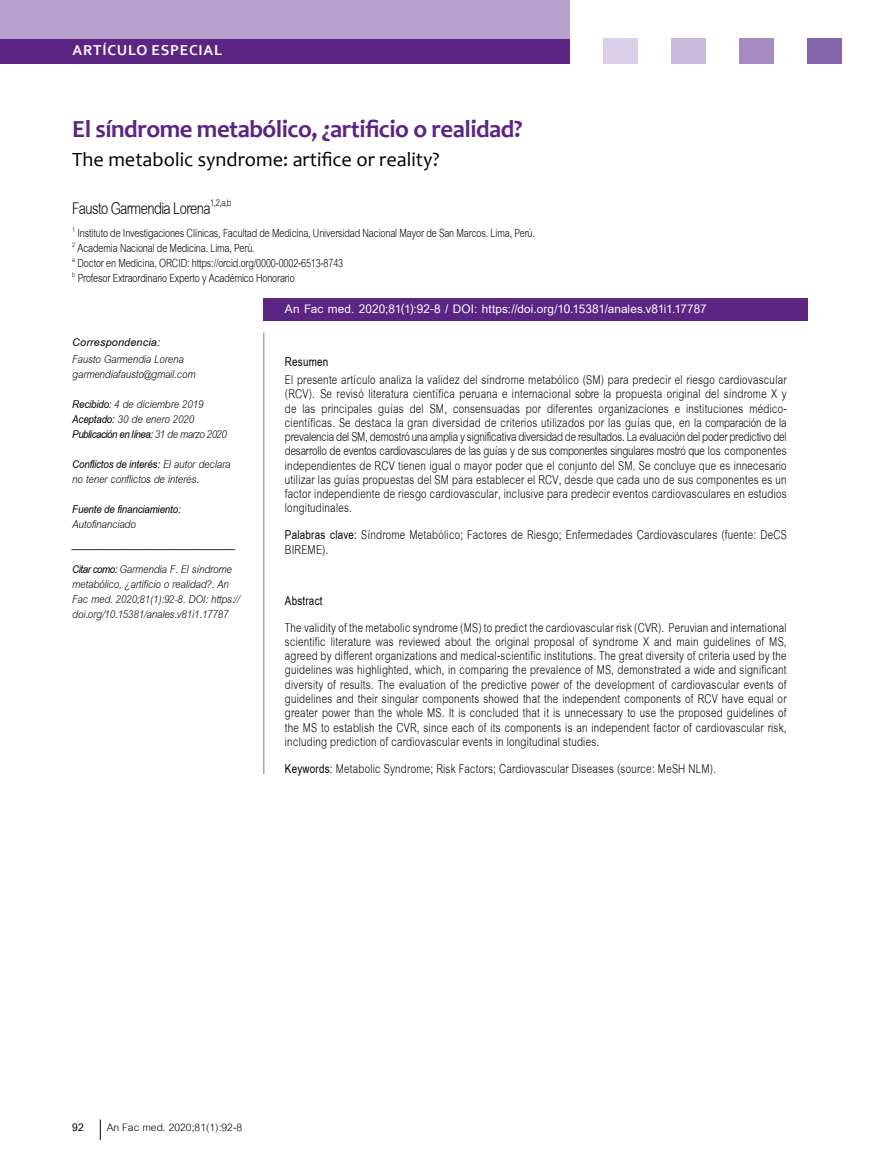
<style>
.page{position:relative;width:893px;height:1174px;background:#fff}
.page>*{position:absolute;margin:0;border:0;box-sizing:border-box;transform-origin:0 0}
.t1{font:700 24.75px "Candara";letter-spacing:-.02em;color:#5c2483}
.t2{font:24.75px "Cordia UPC";letter-spacing:-.03em;color:#000;scale:.8 1}
.t3{font:20.25px "Candara";color:#000}
.t4{font:18.75px/14.2px "Cordia UPC";letter-spacing:.015em;color:#000;text-align:justify;scale:.8 1}
.t5{font:700 18.75px "Cordia UPC";letter-spacing:.015em;color:#000;scale:.8 1}
.t6{font:700 18px "Cordia UPC";letter-spacing:.005em;color:#fff}
.t7{font:17.25px/15px "Cordia UPC";letter-spacing:-.01em;color:#000;scale:.8 1}
.t8{font:italic 16.5px/15px "Cordia UPC";letter-spacing:-.01em;color:#000;scale:.9 1}
.t9{font:italic 700 16.5px/25.5px "Cordia UPC";letter-spacing:-.01em;color:#000;scale:.9 1}
.t10{font:italic 700 16.5px "Cordia UPC";letter-spacing:.01em;color:#000}
.t11{font:15.75px "Cordia UPC";color:#000}
.t12{font:700 15.75px "Cordia UPC";color:#000}
.t13{font:700 15px "Corbel";letter-spacing:.05em;color:#fff}
.s1{font-weight:700}
.s2{font-weight:400}
</style>
<div class="page">
<div style="left:808px;top:38px;width:34px;height:26px;background:#8164a9"></div>
<div style="left:604px;top:38px;width:34px;height:26px;background:#dbd0e9"></div>
<div style="left:672px;top:38px;width:34px;height:26px;background:#c9b9dc"></div>
<div style="left:740px;top:38px;width:34px;height:26px;background:#a78ac0"></div>
<div style="left:0;top:38px;width:570px;height:26px;background:#5c2483"></div>
<div style="left:0;top:0;width:570px;height:38px;background:#b8a2ce"></div>
<svg style="left:100px;top:1119px;width:1px;height:21px"></svg>
<div style="left:264px;top:298px;width:544px;height:22px;background:#5c2483"></div>
<hr style="left:264px;top:332px;width:1px;height:442px;background:#7c7b7b">
<p class="t13" style="left:73px;top:41px;width:151px">ARTÍCULO ESPECIAL</p>
<h1 class="t1" style="left:72px;top:113px;width:452px">El síndrome metabólico, ¿artificio o realidad?</h1>
<p class="t3" style="left:72px;top:146px;width:369px">The metabolic syndrome: artifice or reality?</p>
<h1 class="t2" style="left:72px;top:192px;width:201px">Fausto Garmendia Lorena<sup>1,2,a,b</sup></h1>
<p class="t7" style="left:72px;top:226px;width:580px"><sup>1</sup> Instituto de Investigaciones Clínicas, Facultad de Medicina, Universidad Nacional Mayor de San Marcos. Lima, Perú.<br><sup>2</sup> Academia Nacional de Medicina. Lima, Perú.<br><sup>a</sup> Doctor en Medicina, ORCID: https://orcid.org/0000-0002-6513-8743<br><sup>b</sup> Profesor Extraordinario Experto y Académico Honorario</p>
<p class="t10" style="left:72px;top:332px;width:89px">Correspondencia:</p>
<p class="t8" style="left:72px;top:352px;width:138px">Fausto Garmendia Lorena garmendiafausto@gmail.com</p>
<p class="t8" style="left:72px;top:397px;width:173px"><span class="s1">Recibido:</span> 4 de diciembre 2019<br><span class="s1">Aceptado:</span> 30 de enero 2020<br><span class="s1">Publicación en línea:</span> 31 de marzo 2020</p>
<p class="t8" style="left:72px;top:457px;width:177px"><span class="s1">Conflictos de interés:</span> El autor declara no tener conflictos de interés.</p>
<p class="t9" style="left:72px;top:497px;width:122px">Fuente de financiamiento:</p>
<p class="t8" style="left:72px;top:517px;width:72px">Autofinanciado</p>
<p class="t9" style="left:72px;top:531px;width:183px">_______________________________<br>Citar como: <span class="s2">Garmendia F. El síndrome</span></p>
<p class="t8" style="left:72px;top:577px;width:188px">metabólico, ¿artificio o realidad?. An<br>Fac med. 2020;81(1):92-8. DOI: https:// doi.org/10.15381/anales.v81i1.17787</p>
<p class="t6" style="left:285px;top:298px;width:423px">An Fac med. 2020;81(1):92-8 / DOI: https://doi.org/10.15381/anales.v81i1.17787</p>
<p class="t5" style="left:285px;top:350px;width:56px">Resumen</p>
<p class="t4" style="left:285px;top:373px;width:629px">El presente artículo analiza la validez del síndrome metabólico (SM) para predecir el riesgo cardiovascular (RCV). Se revisó literatura científica peruana e internacional sobre la propuesta original del síndrome X y de las principales guías del SM, consensuadas por diferentes organizaciones e instituciones médico&shy;científicas. Se destaca la gran diversidad de criterios utilizados por las guías que, en la comparación de la prevalencia del SM, demostró una amplia y significativa diversidad de resultados. La evaluación del poder predictivo del desarrollo de eventos cardiovasculares de las guías y de sus componentes singulares mostró que los componentes independientes de RCV tienen igual o mayor poder que el conjunto del SM. Se concluye que es innecesario utilizar las guías propuestas del SM para establecer el RCV, desde que cada uno de sus componentes es un factor independiente de riesgo cardiovascular, inclusive para predecir eventos cardiovasculares en estudios longitudinales.</p>
<p class="t4" style="left:285px;top:528px;width:629px"><span class="s1">Palabras clave:</span> Síndrome Metabólico; Factores de Riesgo; Enfermedades Cardiovasculares (fuente: DeCS<br>BIREME).</p>
<p class="t5" style="left:285px;top:589px;width:49px">Abstract</p>
<p class="t4" style="left:285px;top:620px;width:629px">The validity of the metabolic syndrome (MS) to predict the cardiovascular risk (CVR). Peruvian and international scientific literature was reviewed about the original proposal of syndrome X and main guidelines of MS, agreed by different organizations and medical-scientific institutions. The great diversity of criteria used by the guidelines was highlighted, which, in comparing the prevalence of MS, demonstrated a wide and significant diversity of results. The evaluation of the predictive power of the development of cardiovascular events of guidelines and their singular components showed that the independent components of RCV have equal or greater power than the whole MS. It is concluded that it is unnecessary to use the proposed guidelines of the MS to establish the CVR, since each of its components is an independent factor of cardiovascular risk, including prediction of cardiovascular events in longitudinal studies.</p>
<p class="t4" style="left:285px;top:761px;width:541px"><span class="s1">Keywords:</span> Metabolic Syndrome; Risk Factors; Cardiovascular Diseases (source: MeSH NLM).</p>
<p class="t12" style="left:72px;top:1118px;width:13px">92</p>
<p class="t11" style="left:107px;top:1117px;width:137px">An Fac med. 2020;81(1):92-8</p>
</div>
